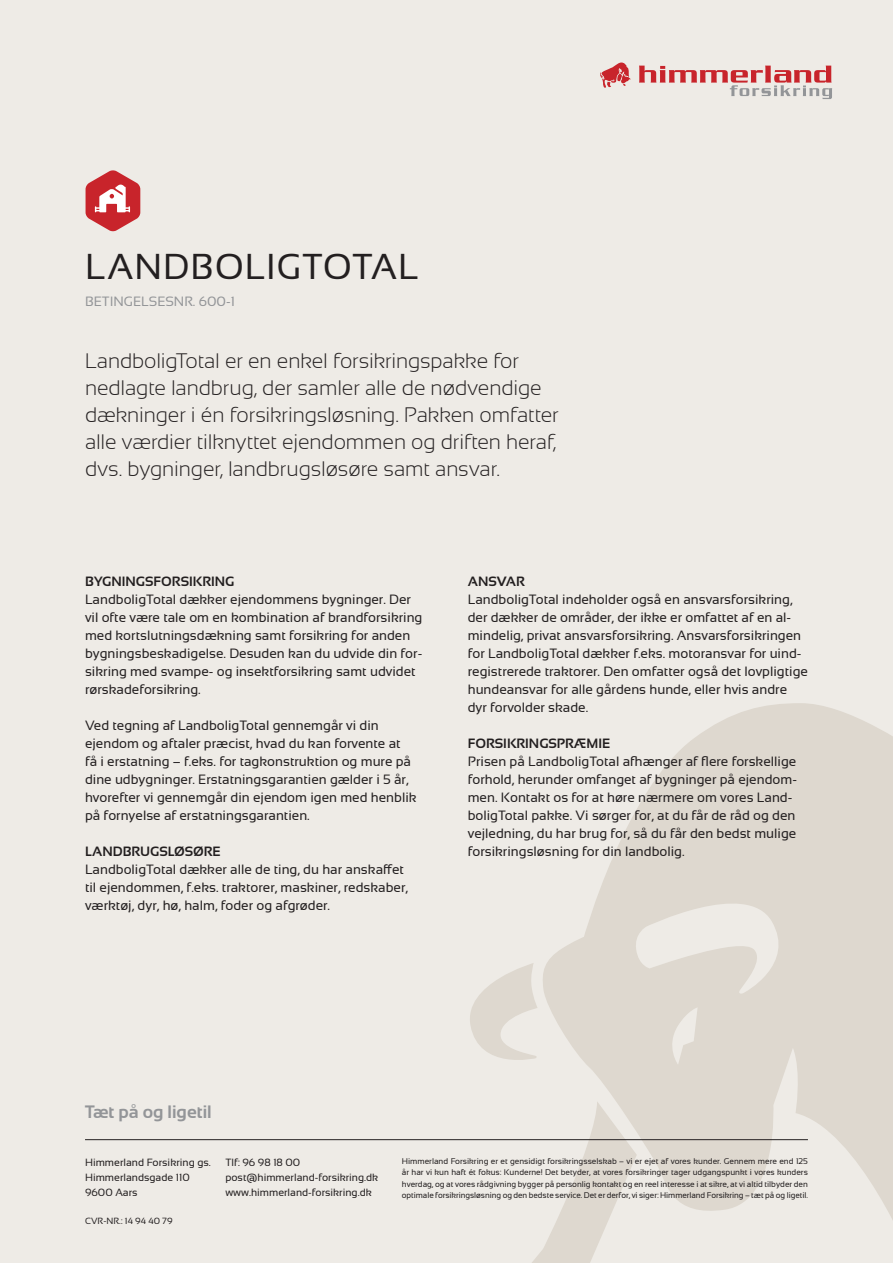
<style>
.page{position:relative;width:893px;height:1263px;background:#eeebe6}
.page>*{position:absolute;margin:0;border:0;box-sizing:border-box;transform-origin:0 0}
.Overskrift{font:36px "Sansation";letter-spacing:.025em;color:#231f20}
.Manchet{font:300 21px/27px "Sansation";letter-spacing:-.005em;color:#231f20}
.t1{font:700 18px "Sansation";color:#939598}
.Brødtekst{font:13.5px/18px "Sansation";color:#231f20}
.Mellemrubrik{font:700 13.5px "Sansation";color:#231f20}
.Betingelsesnr{font:13.5px "Sansation";color:#939598}
.t2{font:10.5px "Sansation";color:#231f20}
.t3{font:9px "Sansation";color:#231f20}
.HF_Juridisk_tekst{font:8.25px/11.2px "Sansation";letter-spacing:-.005em;color:#231f20;text-align:justify}
</style>
<div class="page">
<svg style="left:523px;top:1140px;width:18px;height:123px"></svg>
<svg style="left:470px;top:963px;width:67px;height:97px"></svg>
<svg style="left:541px;top:703px;width:352px;height:560px;fill:#ded8cf"></svg>
<svg style="left:639px;top:66px;width:193px;height:33px"></svg>
<svg style="left:600px;top:62px;width:31px;height:26px"></svg>
<svg style="left:86px;top:170px;width:54px;height:61px"></svg>
<hr style="left:85px;top:1139px;width:723px;height:1px;background:#231f20">
<p class="Overskrift" style="left:85px;top:247px;width:335px">LANDBOLIGTOTAL</p>
<p class="Betingelsesnr" style="left:85px;top:294px;width:151px">BETINGELSESNR. 600-1</p>
<p class="Manchet" style="left:85px;top:347px;width:475px">LandboligTotal er en enkel forsikringspakke for nedlagte landbrug, der samler alle de nødvendige dækninger i én forsikringsløsning. Pakken omfatter alle værdier tilknyttet ejendommen og driften heraf, dvs. bygninger, landbrugsløsøre samt ansvar.</p>
<p class="Mellemrubrik" style="left:85px;top:574px;width:151px">BYGNINGSFORSIKRING</p>
<p class="Brødtekst" style="left:85px;top:591px;width:339px">LandboligTotal dækker ejendommens bygninger. Der vil ofte være tale om en kombination af brandforsikring med kortslutningsdækning samt forsikring for anden bygningsbeskadigelse. Desuden kan du udvide din for&shy;sikring med svampe- og insektforsikring samt udvidet rørskadeforsikring.</p>
<p class="Brødtekst" style="left:85px;top:717px;width:333px">Ved tegning af LandboligTotal gennemgår vi din ejendom og aftaler præcist, hvad du kan forvente at<br>få i erstatning – f.eks. for tagkonstruktion og mure på dine udbygninger. Erstatningsgarantien gælder i 5 år, hvorefter vi gennemgår din ejendom igen med henblik på fornyelse af erstatningsgarantien.</p>
<p class="Mellemrubrik" style="left:85px;top:844px;width:137px">LANDBRUGSLØSØRE</p>
<p class="Brødtekst" style="left:85px;top:861px;width:325px">LandboligTotal dækker alle de ting, du har anskaffet til ejendommen, f.eks. traktorer, maskiner, redskaber, værktøj, dyr, hø, halm, foder og afgrøder.</p>
<p class="Mellemrubrik" style="left:468px;top:574px;width:59px">ANSVAR</p>
<p class="Brødtekst" style="left:468px;top:591px;width:342px">LandboligTotal indeholder også en ansvarsforsikring, der dækker de områder, der ikke er omfattet af en al&shy;mindelig, privat ansvarsforsikring. Ansvarsforsikringen for LandboligTotal dækker f.eks. motoransvar for uind&shy;registrerede traktorer. Den omfatter også det lovpligtige hundeansvar for alle gårdens hunde, eller hvis andre dyr forvolder skade.</p>
<p class="Mellemrubrik" style="left:468px;top:736px;width:144px">FORSIKRINGSPRÆMIE</p>
<p class="Brødtekst" style="left:468px;top:753px;width:331px">Prisen på LandboligTotal afhænger af flere forskellige forhold, herunder omfanget af bygninger på ejendom&shy;men. Kontakt os for at høre nærmere om vores Land&shy;boligTotal pakke. Vi sørger for, at du får de råd og den vejledning, du har brug for, så du får den bedst mulige forsikringsløsning for din landbolig.</p>
<p class="t1" style="left:85px;top:1101px;width:128px">Tæt på og ligetil</p>
<p class="t2" style="left:85px;top:1157px;width:127px">Himmerland Forsikring gs.</p>
<p class="t2" style="left:85px;top:1172px;width:106px">Himmerlandsgade 110</p>
<p class="t2" style="left:85px;top:1187px;width:54px">9600 Aars</p>
<p class="t3" style="left:85px;top:1216px;width:89px">CVR-NR.: 14 94 40 79</p>
<p class="t2" style="left:225px;top:1157px;width:77px">Tlf: 96 98 18 00</p>
<p class="t2" style="left:225px;top:1172px;width:154px">post@himmerland-forsikring.dk</p>
<p class="t2" style="left:225px;top:1187px;width:148px">www.himmerland-forsikring.dk</p>
<p class="HF_Juridisk_tekst" style="left:402px;top:1156px;width:408px">Himmerland Forsikring er et gensidigt forsikringsselskab – vi er ejet af vores kunder. Gennem mere end 125 år har vi kun haft ét fokus: Kunderne! Det betyder, at vores forsikringer tager udgangspunkt i vores kunders hverdag, og at vores rådgivning bygger på personlig kontakt og en reel interesse i at sikre, at vi altid tilbyder den optimale forsikringsløsning og den bedste service. Det er derfor, vi siger: Himmerland Forsikring – tæt på og ligetil.</p>
</div>
